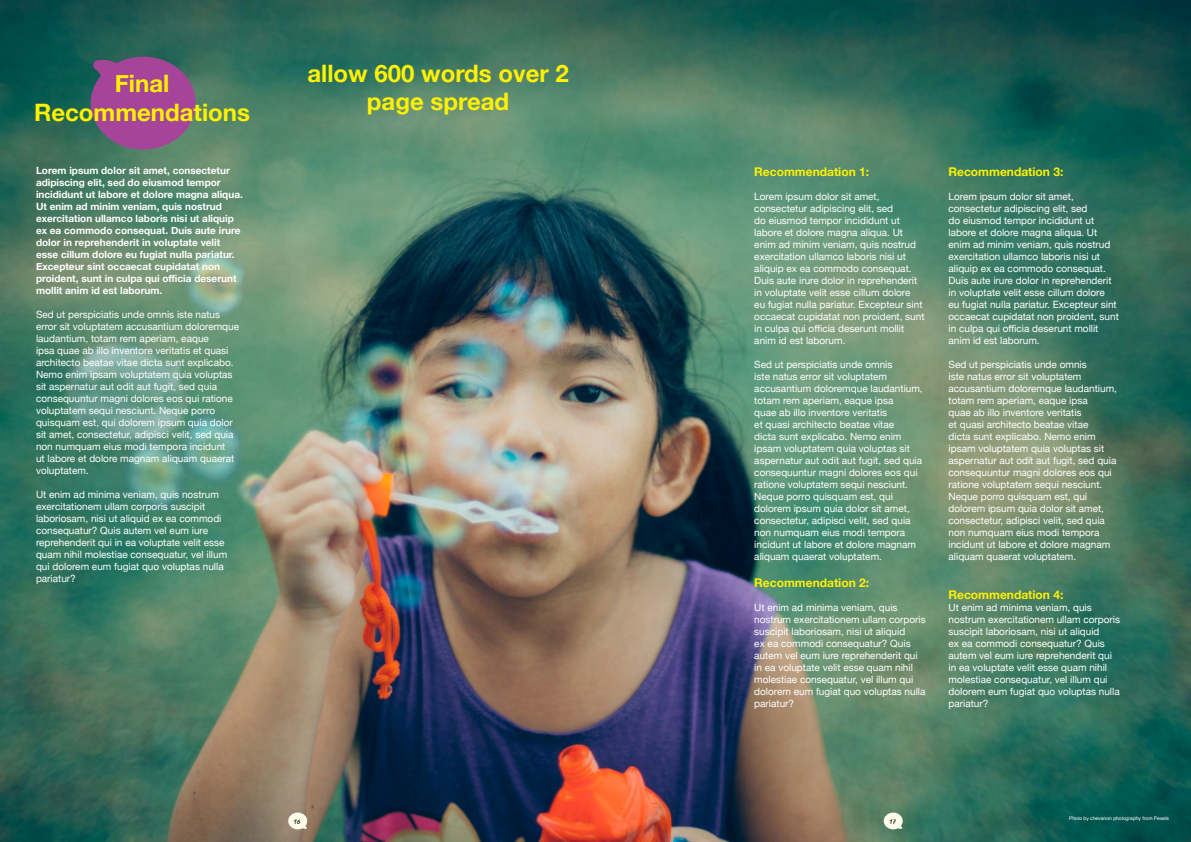
<style>
.page{position:relative;width:1191px;height:842px;background:#fff}
.page>*{position:absolute;margin:0;border:0;box-sizing:border-box;transform-origin:0 0}
.t1{font:700 24px/28.8px "Helvetica Neue";color:#fff101;text-align:center}
.t2{font:700 12px "Helvetica Neue";color:#fff101}
.t3{font:10px/12px "Helvetica Neue";color:#fff}
.t4{font:700 10px/12px "Helvetica Neue";color:#fff}
.t5{font:700 8px "Caveat";color:#231f20}
.t6{font:5px "Helvetica";color:#fff}
</style>
<div class="page">
<img style="left:0;top:0;width:1191px;height:842px">
<svg style="left:91px;top:57px;width:105px;height:93px;background:#904d8d"></svg>
<svg style="left:288px;top:812px;width:19px;height:17px"></svg>
<svg style="left:883px;top:812px;width:19px;height:17px"></svg>
<p class="t1" style="left:115px;top:70px;width:56px">Final</p>
<p class="t1" style="left:34px;top:98px;width:217px">Recommendations</p>
<p class="t4" style="left:36px;top:165px;width:208px">Lorem ipsum dolor sit amet, consectetur adipiscing elit, sed do eiusmod tempor incididunt ut labore et dolore magna aliqua.<br>Ut enim ad minim veniam, quis nostrud exercitation ullamco laboris nisi ut aliquip ex ea commodo consequat. Duis aute irure dolor in reprehenderit in voluptate velit esse cillum dolore eu fugiat nulla pariatur.<br>Excepteur sint occaecat cupidatat non proident, sunt in culpa qui officia deserunt mollit anim id est laborum.</p>
<p class="t3" style="left:36px;top:309px;width:205px">Sed ut perspiciatis unde omnis iste natus error sit voluptatem accusantium doloremque laudantium, totam rem aperiam, eaque<br>ipsa quae ab illo inventore veritatis et quasi architecto beatae vitae dicta sunt explicabo.<br>Nemo enim ipsam voluptatem quia voluptas sit aspernatur aut odit aut fugit, sed quia consequuntur magni dolores eos qui ratione voluptatem sequi nesciunt. Neque porro quisquam est, qui dolorem ipsum quia dolor sit amet, consectetur, adipisci velit, sed quia non numquam eius modi tempora incidunt<br>ut labore et dolore magnam aliquam quaerat voluptatem.</p>
<p class="t3" style="left:36px;top:489px;width:193px">Ut enim ad minima veniam, quis nostrum exercitationem ullam corporis suscipit laboriosam, nisi ut aliquid ex ea commodi consequatur? Quis autem vel eum iure reprehenderit qui in ea voluptate velit esse quam nihil molestiae consequatur, vel illum qui dolorem eum fugiat quo voluptas nulla pariatur?</p>
<p class="t1" style="left:307px;top:59px;width:263px">allow 600 words over 2 page spread</p>
<p class="t2" style="left:754px;top:162px;width:116px">Recommendation 1:</p>
<p class="t3" style="left:754px;top:191px;width:172px">Lorem ipsum dolor sit amet, consectetur adipiscing elit, sed<br>do eiusmod tempor incididunt ut labore et dolore magna aliqua. Ut enim ad minim veniam, quis nostrud exercitation ullamco laboris nisi ut aliquip ex ea commodo consequat.<br>Duis aute irure dolor in reprehenderit in voluptate velit esse cillum dolore<br>eu fugiat nulla pariatur. Excepteur sint occaecat cupidatat non proident, sunt in culpa qui officia deserunt mollit anim id est laborum.</p>
<p class="t3" style="left:754px;top:359px;width:170px">Sed ut perspiciatis unde omnis<br>iste natus error sit voluptatem accusantium doloremque laudantium, totam rem aperiam, eaque ipsa<br>quae ab illo inventore veritatis<br>et quasi architecto beatae vitae<br>dicta sunt explicabo. Nemo enim ipsam voluptatem quia voluptas sit aspernatur aut odit aut fugit, sed quia consequuntur magni dolores eos qui ratione voluptatem sequi nesciunt.<br>Neque porro quisquam est, qui dolorem ipsum quia dolor sit amet, consectetur, adipisci velit, sed quia non numquam eius modi tempora incidunt ut labore et dolore magnam aliquam quaerat voluptatem.</p>
<p class="t2" style="left:754px;top:573px;width:116px">Recommendation 2:</p>
<p class="t3" style="left:754px;top:602px;width:173px">Ut enim ad minima veniam, quis nostrum exercitationem ullam corporis suscipit laboriosam, nisi ut aliquid<br>ex ea commodi consequatur? Quis autem vel eum iure reprehenderit qui in ea voluptate velit esse quam nihil molestiae consequatur, vel illum qui dolorem eum fugiat quo voluptas nulla pariatur?</p>
<p class="t2" style="left:948px;top:162px;width:116px">Recommendation 3:</p>
<p class="t3" style="left:948px;top:191px;width:172px">Lorem ipsum dolor sit amet, consectetur adipiscing elit, sed<br>do eiusmod tempor incididunt ut labore et dolore magna aliqua. Ut enim ad minim veniam, quis nostrud exercitation ullamco laboris nisi ut aliquip ex ea commodo consequat.<br>Duis aute irure dolor in reprehenderit in voluptate velit esse cillum dolore<br>eu fugiat nulla pariatur. Excepteur sint occaecat cupidatat non proident, sunt in culpa qui officia deserunt mollit anim id est laborum.</p>
<p class="t3" style="left:948px;top:359px;width:170px">Sed ut perspiciatis unde omnis<br>iste natus error sit voluptatem accusantium doloremque laudantium, totam rem aperiam, eaque ipsa<br>quae ab illo inventore veritatis<br>et quasi architecto beatae vitae<br>dicta sunt explicabo. Nemo enim ipsam voluptatem quia voluptas sit aspernatur aut odit aut fugit, sed quia consequuntur magni dolores eos qui ratione voluptatem sequi nesciunt.<br>Neque porro quisquam est, qui dolorem ipsum quia dolor sit amet, consectetur, adipisci velit, sed quia non numquam eius modi tempora incidunt ut labore et dolore magnam aliquam quaerat voluptatem.</p>
<p class="t2" style="left:948px;top:585px;width:116px">Recommendation 4:</p>
<p class="t3" style="left:948px;top:602px;width:173px">Ut enim ad minima veniam, quis nostrum exercitationem ullam corporis suscipit laboriosam, nisi ut aliquid<br>ex ea commodi consequatur? Quis autem vel eum iure reprehenderit qui in ea voluptate velit esse quam nihil molestiae consequatur, vel illum qui dolorem eum fugiat quo voluptas nulla pariatur?</p>
<p class="t5" style="left:293px;top:816px;width:9px">16</p>
<p class="t5" style="left:888px;top:816px;width:9px">17</p>
<p class="t6" style="left:1069px;top:814px;width:101px">Photo by chevanon photography from Pexels</p>
</div>
